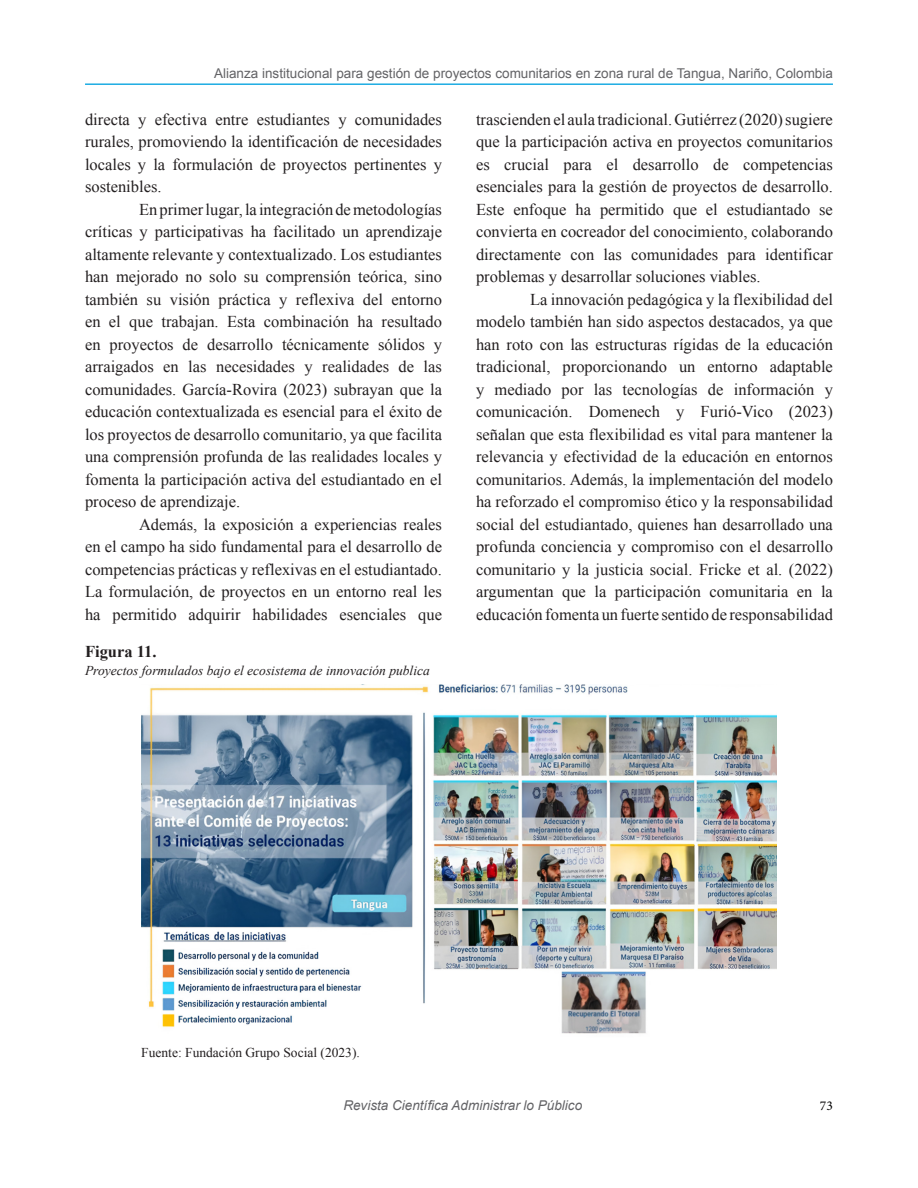
<style>
.page{position:relative;width:918px;height:1188px;background:#fff}
.page>*{position:absolute;margin:0;border:0;box-sizing:border-box;transform-origin:0 0}
.Parrafo_regular{font:16.5px/22.5px "Times New Roman";color:#231f20;text-align:justify}
.Texto{font:700 16.5px "Times New Roman";color:#231f20}
.t1{font:13.5px "Arial";color:#636366}
.Texto-2{font:italic 13.5px "Times New Roman";color:#231f20}
.t2{font:italic 13.5px "Arial";color:#636366}
.Texto-3{font:13.5px "Times New Roman";color:#231f20}
.t3{font:13.5px "Minion Pro";color:#020002}
</style>
<div class="page">
<hr style="left:85px;top:83px;width:748px;height:2px;background:#1dace3">
<img style="left:141px;top:685px;width:636px;height:349px">
<p class="t1" style="left:214px;top:65px;width:620px">Alianza institucional para gestión de proyectos comunitarios en zona rural de Tangua, Nariño, Colombia</p>
<p class="Parrafo_regular" style="left:85px;top:108px;width:358px">directa y efectiva entre estudiantes y comunidades rurales, promoviendo la identificación de necesidades locales y la formulación de proyectos pertinentes y sostenibles.</p>
<p class="Parrafo_regular" style="left:85px;top:198px;width:358px;text-indent:54px">En primer lugar, la integración de metodologías críticas y participativas ha facilitado un aprendizaje altamente relevante y contextualizado. Los estudiantes han mejorado no solo su comprensión teórica, sino también su visión práctica y reflexiva del entorno en el que trabajan. Esta combinación ha resultado en proyectos de desarrollo técnicamente sólidos y arraigados en las necesidades y realidades de las comunidades. García-Rovira (2023) subrayan que la educación contextualizada es esencial para el éxito de los proyectos de desarrollo comunitario, ya que facilita una comprensión profunda de las realidades locales y fomenta la participación activa del estudiantado en el proceso de aprendizaje.</p>
<p class="Parrafo_regular" style="left:85px;top:513px;width:358px;text-indent:54px">Además, la exposición a experiencias reales en el campo ha sido fundamental para el desarrollo de competencias prácticas y reflexivas en el estudiantado.<br>La formulación, de proyectos en un entorno real les ha permitido adquirir habilidades esenciales que</p>
<p class="Texto" style="left:85px;top:640px;width:73px">Figura 11.</p>
<p class="Texto-2" style="left:85px;top:661px;width:346px">Proyectos formulados bajo el ecosistema de innovación publica</p>
<p class="Parrafo_regular" style="left:476px;top:108px;width:358px">trascienden el aula tradicional. Gutiérrez (2020) sugiere que la participación activa en proyectos comunitarios es crucial para el desarrollo de competencias esenciales para la gestión de proyectos de desarrollo.<br>Este enfoque ha permitido que el estudiantado se convierta en cocreador del conocimiento, colaborando directamente con las comunidades para identificar problemas y desarrollar soluciones viables.</p>
<p class="Parrafo_regular" style="left:476px;top:288px;width:358px;text-indent:54px">La innovación pedagógica y la flexibilidad del modelo también han sido aspectos destacados, ya que han roto con las estructuras rígidas de la educación tradicional, proporcionando un entorno adaptable y mediado por las tecnologías de información y comunicación. Domenech y Furió-Vico (2023) señalan que esta flexibilidad es vital para mantener la relevancia y efectividad de la educación en entornos comunitarios. Además, la implementación del modelo ha reforzado el compromiso ético y la responsabilidad social del estudiantado, quienes han desarrollado una profunda conciencia y compromiso con el desarrollo comunitario y la justicia social. Fricke et al. (2022) argumentan que la participación comunitaria en la educación fomenta un fuerte sentido de responsabilidad</p>
<p class="Texto-3" style="left:141px;top:1043px;width:220px">Fuente: Fundación Grupo Social (2023).</p>
<p class="t2" style="left:343px;top:1096px;width:240px">Revista Científica Administrar lo Público</p>
<p class="t3" style="left:820px;top:1096px;width:15px">73</p>
</div>
